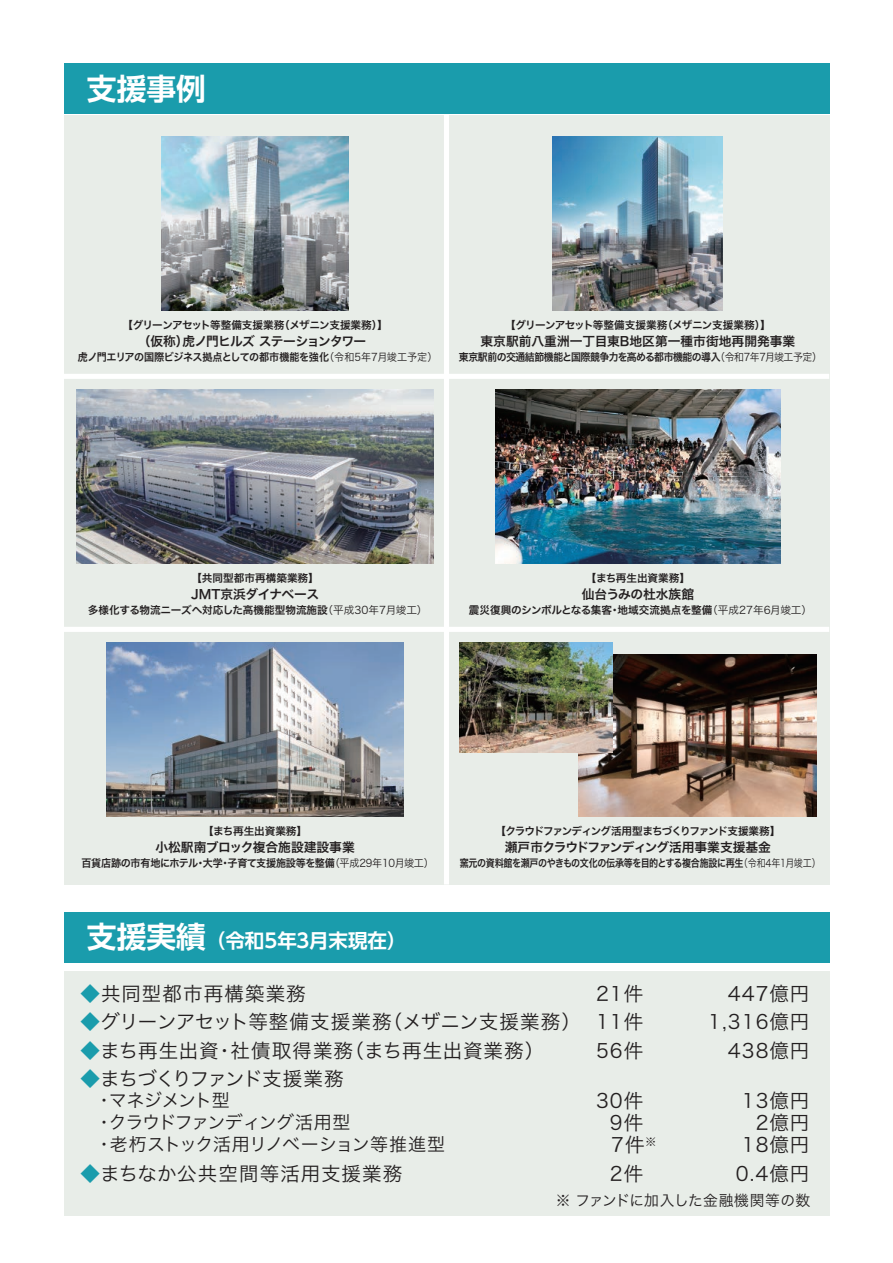
<style>
.page{position:relative;width:893px;height:1263px;background:#fff}
.page>*{position:absolute;margin:0;border:0;box-sizing:border-box;transform-origin:0 0}
.t1{font:700 29.7px "UD Shin Go NT Pro De";color:#fff}
.t2{font:19.5px/28.5px "Hira Kaku Pro W3";letter-spacing:.055em;color:#231f20;text-align:right}
.t3{font:19.5px "Hira Kaku Pro W3";letter-spacing:.01em;color:#231f20}
.t4{font:700 19.5px "UD Shin Go NT Pro De";color:#fff}
.t5{font:19.5px "Hira Kaku Pro W3";letter-spacing:-.05em;color:#231f20}
.t6{font:18px/22px "Hira Kaku Pro W3";letter-spacing:-.03em;color:#231f20}
.t7{font:15px "Hira Kaku Pro W3";letter-spacing:.02em;color:#231f20}
.t8{font:12.75px "Hira Kaku Pro W6";color:#231f20}
.t9{font:12.75px "Hira Kaku Pro W6";letter-spacing:-.04em;color:#231f20}
.t10{font:12.75px "Hira Kaku Pro W6";letter-spacing:-.06em;color:#231f20}
.t11{font:12.75px "Hira Kaku Pro W6";letter-spacing:-.02em;color:#231f20}
.t12{font:10.65px "Hira Kaku Pro W6";letter-spacing:-.04em;color:#231f20}
.t13{font:10.65px "Hira Kaku Pro W6";letter-spacing:-.04em;color:#231f20;scale:.85 1}
.t14{font:10.65px "Hira Kaku Pro W6";letter-spacing:-.04em;color:#231f20;scale:.93 1}
.t15{font:10.65px "Hira Kaku Pro W6";letter-spacing:-.02em;color:#231f20;scale:.95 1}
.t16{font:10.65px "Hira Kaku Pro W6";letter-spacing:-.04em;color:#231f20;scale:.95 1}
.t17{font:10.65px "Hira Kaku Pro W6";letter-spacing:-.02em;color:#231f20}
.t18{font:10.65px "Hira Kaku Pro W6";letter-spacing:-.005em;color:#231f20}
.t19{font:10.65px "Hira Kaku Pro W6";letter-spacing:-.085em;color:#231f20}
.t20{font:10.65px "Hira Kaku Pro W6";letter-spacing:-.015em;color:#231f20}
.t21{font:10.65px "Hira Kaku Pro W6";color:#231f20}
.s1{font-family:"Hira Kaku Pro W3"}
.s2{font-size:29.7px}
.s3{color:#1a9cac}
</style>
<div class="page">
<div style="left:64px;top:64px;width:765px;height:50px;background:#1a9cac"></div>
<div style="left:64px;top:115px;width:765px;height:769px;background:#e8ede8"></div>
<div style="left:444px;top:115px;width:5px;height:769px;background:#fff"></div>
<div style="left:64px;top:374px;width:765px;height:5px;background:#fff"></div>
<div style="left:64px;top:627px;width:765px;height:5px;background:#fff"></div>
<img style="left:77px;top:389px;width:357px;height:174px">
<img style="left:162px;top:136px;width:187px;height:174px">
<img style="left:553px;top:136px;width:170px;height:174px">
<img style="left:106px;top:642px;width:298px;height:174px">
<img style="left:495px;top:389px;width:285px;height:174px">
<img style="left:578px;top:655px;width:238px;height:161px">
<img style="left:459px;top:642px;width:153px;height:111px">
<div style="left:64px;top:912px;width:765px;height:50px;background:#1a9cac"></div>
<div style="left:64px;top:972px;width:765px;height:244px;background:#e8ede8"></div>
<h1 class="t1" style="left:87px;top:64px;width:121px">支援事例</h1>
<p class="t12" style="left:122px;top:315px;width:267px">【グリーンアセット等整備支援業務（メザニン支援業務）】</p>
<p class="t10" style="left:138px;top:329px;width:230px">（仮称）虎ノ門ヒルズ ステーションタワー</p>
<p class="t16" style="left:78px;top:347px;width:380px">虎ノ門エリアの国際ビジネス拠点としての都市機能を強化<span class="s1">（令和5年7月竣工予定）</span></p>
<p class="t12" style="left:505px;top:315px;width:267px">【グリーンアセット等整備支援業務（メザニン支援業務）】</p>
<p class="t8" style="left:480px;top:329px;width:316px">東京駅前八重洲一丁目東B地区第一種市街地再開発事業</p>
<p class="t14" style="left:459px;top:347px;width:392px">東京駅前の交通結節機能と国際競争力を高める都市機能の導入<span class="s1">（令和7年7月竣工予定）</span></p>
<p class="t21" style="left:191px;top:568px;width:129px">【共同型都市再構築業務】</p>
<p class="t11" style="left:191px;top:582px;width:130px">JMT京浜ダイナベース</p>
<p class="t18" style="left:88px;top:600px;width:341px">多様化する物流ニーズへ対応した高機能型物流施設<span class="s1">（平成30年7月竣工）</span></p>
<p class="t20" style="left:586px;top:568px;width:106px">【まち再生出資業務】</p>
<p class="t8" style="left:582px;top:582px;width:114px">仙台うみの杜水族館</p>
<p class="t17" style="left:469px;top:600px;width:345px">震災復興のシンボルとなる集客・地域交流拠点を整備<span class="s1">（平成27年6月竣工）</span></p>
<p class="t20" style="left:203px;top:821px;width:106px">【まち再生出資業務】</p>
<p class="t8" style="left:155px;top:835px;width:201px">小松駅南ブロック複合施設建設事業</p>
<p class="t15" style="left:81px;top:853px;width:372px">百貨店跡の市有地にホテル・大学・子育て支援施設等を整備<span class="s1">（平成29年10月竣工）</span></p>
<p class="t19" style="left:495px;top:821px;width:287px">【クラウドファンディング活用型まちづくりファンド支援業務】</p>
<p class="t9" style="left:505px;top:835px;width:268px">瀬戸市クラウドファンディング活用事業支援基金</p>
<p class="t13" style="left:460px;top:853px;width:426px">窯元の資料館を瀬戸のやきもの文化の伝承等を目的とする複合施設に再生<span class="s1">（令和4年1月竣工）</span></p>
<p class="t4" style="left:87px;top:925px;width:321px"><span class="s2">支援実績</span> （令和5年３月末現在）</p>
<p class="t2" style="left:81px;top:978px;width:227px"><span class="s3">◆</span>共同型都市再構築業務</p>
<p class="t3" style="left:81px;top:1004px;width:502px"><span class="s3">◆</span>グリーンアセット等整備支援業務（メザニン支援業務）</p>
<p class="t2" style="left:81px;top:1034px;width:465px"><span class="s3">◆</span>まち再生出資・社債取得業務（まち再生出資業務）</p>
<p class="t5" style="left:81px;top:1061px;width:264px"><span class="s3">◆</span>まちづくりファンド支援業務</p>
<p class="t6" style="left:81px;top:1088px;width:366px">　・マネジメント型<br>　・クラウドファンディング活用型<br>　・老朽ストック活用リノベーション等推進型</p>
<p class="t2" style="left:81px;top:1158px;width:323px"><span class="s3">◆</span>まちなか公共空間等活用支援業務</p>
<p class="t2" style="left:708px;top:978px;width:103px">447億円<br>1,316億円<br>438億円</p>
<p class="t2" style="left:742px;top:1088px;width:69px;line-height:22px">13億円<br>2億円<br>18億円</p>
<p class="t2" style="left:736px;top:1158px;width:75px">0.4億円</p>
<p class="t7" style="left:556px;top:1187px;width:256px">※ ファンドに加入した金融機関等の数</p>
<p class="t2" style="left:596px;top:978px;width:49px;text-align:justify">21件11件56件</p>
<p class="t2" style="left:610px;top:1088px;width:48px;line-height:22px;text-align:left;text-indent:-14px">30件<br>9件<br>7件<sup>※</sup></p>
<p class="t2" style="left:610px;top:1158px;width:35px">2件</p>
</div>
